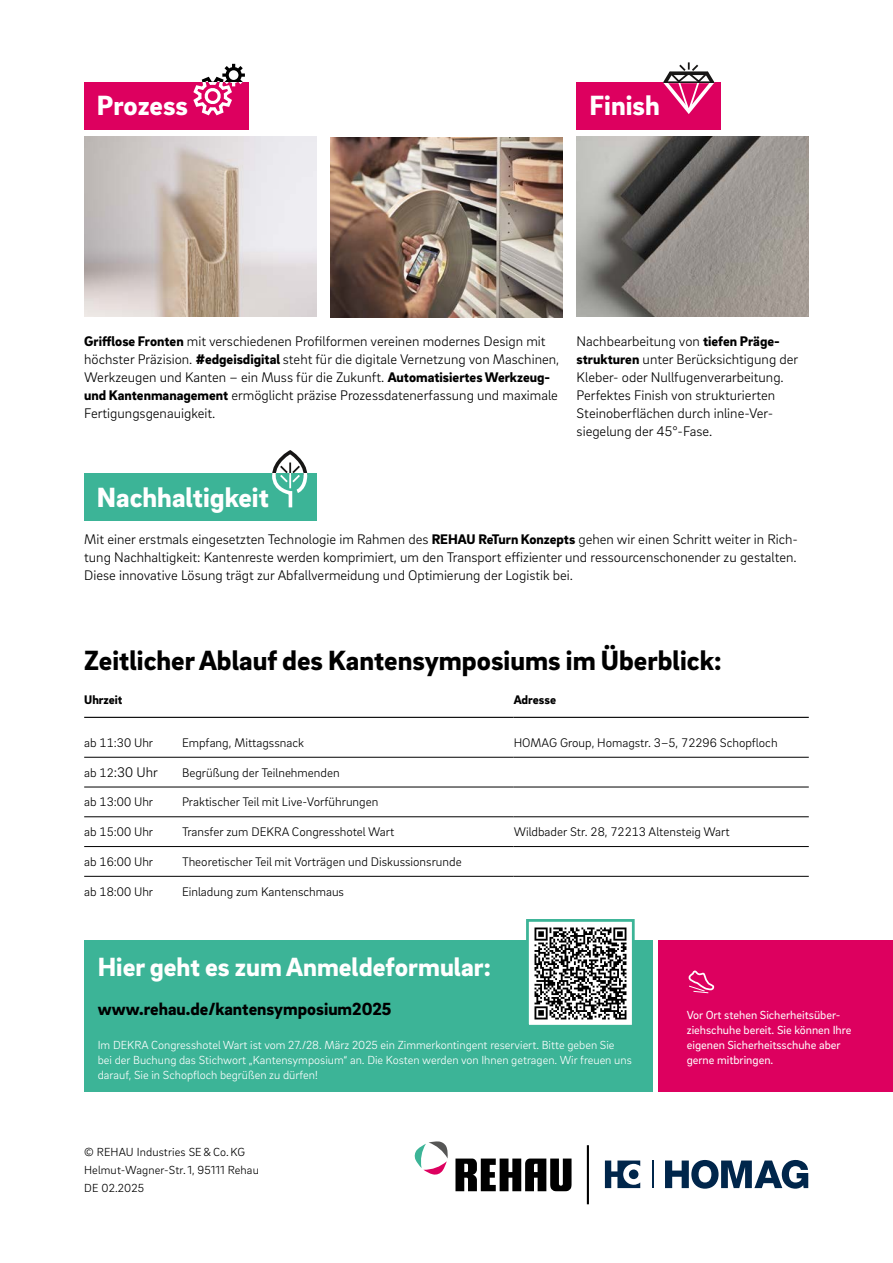
<style>
.page{position:relative;width:893px;height:1263px;background:#fff}
.page>*{position:absolute;margin:0;border:0;box-sizing:border-box;transform-origin:0 0}
._07__Subhead_-_16_5pt_-_space_after{font:900 28.5px "Brix Sans";color:#000}
._03__Headline_-_19pt_-_left{font:900 28.5px "Brix Sans";color:#fff}
._03__Headline_-_19pt_-_left-2{font:900 27px "Brix Sans";color:#fff}
._14__Body_subline_-_9_5pt{font:900 18px "Brix Sans";color:#000}
._16__Body_text_-_9_5pt{font:300 14.25px/18px "Brix Sans";color:#000}
._70__8_5pt_-_table_content{font:300 14.25px "Brix Sans";color:#000}
._70__8_5pt_-_table_content-2{font:300 12.75px "Brix Sans";color:#000}
._70__8_5pt_-_table_headline{font:900 12.75px "Brix Sans";color:#000}
._30__Caption_-_8pt{font:300 12px/15px "Brix Sans";color:#fff}
._42__Info_box_-_headline_-_8pt_-_white{font:12px/15px "Brix Sans";color:#fff}
._33__Contact_info_-_8pt{font:300 12px/18px "Brix Sans";letter-spacing:.01em;color:#000}
.s1{font-weight:900}
.s2{font-size:12.75px}
</style>
<div class="page">
<div style="left:84px;top:940px;width:568px;height:152px;background:#3cb497"></div>
<svg style="left:414px;top:1141px;width:34px;height:34px"></svg>
<svg style="left:455px;top:1158px;width:117px;height:33px"></svg>
<hr style="left:587px;top:1145px;width:2px;height:59px;background:#000">
<svg style="left:665px;top:1160px;width:143px;height:29px"></svg>
<svg style="left:605px;top:1160px;width:35px;height:28px"></svg>
<hr style="left:652px;top:1160px;width:2px;height:28px;background:#00264b">
<img style="left:84px;top:137px;width:232px;height:180px">
<div style="left:84px;top:82px;width:164px;height:48px;background:#dd005f"></div>
<img style="left:330px;top:137px;width:233px;height:180px">
<img style="left:577px;top:137px;width:232px;height:180px">
<div style="left:577px;top:82px;width:144px;height:48px;background:#dd005f"></div>
<hr style="left:84px;top:757px;width:98px;height:1px;background:#000">
<hr style="left:182px;top:757px;width:332px;height:1px;background:#000">
<hr style="left:514px;top:757px;width:295px;height:1px;background:#000">
<hr style="left:84px;top:787px;width:98px;height:1px;background:#000">
<hr style="left:182px;top:787px;width:332px;height:1px;background:#000">
<hr style="left:514px;top:787px;width:295px;height:1px;background:#000">
<hr style="left:84px;top:816px;width:98px;height:1px;background:#000">
<hr style="left:182px;top:816px;width:332px;height:1px;background:#000">
<hr style="left:514px;top:816px;width:295px;height:1px;background:#000">
<hr style="left:84px;top:846px;width:98px;height:1px;background:#000">
<hr style="left:182px;top:846px;width:332px;height:1px;background:#000">
<hr style="left:514px;top:846px;width:295px;height:1px;background:#000">
<hr style="left:84px;top:876px;width:98px;height:1px;background:#000">
<hr style="left:182px;top:876px;width:332px;height:1px;background:#000">
<hr style="left:514px;top:876px;width:295px;height:1px;background:#000">
<hr style="left:84px;top:717px;width:98px;height:1px;background:#000">
<hr style="left:182px;top:717px;width:332px;height:1px;background:#000">
<hr style="left:514px;top:717px;width:295px;height:1px;background:#000">
<img style="left:530px;top:927px;width:101px;height:96px">
<div style="left:526px;top:919px;width:109px;height:108px;border:3px solid #3cb497"></div>
<div style="left:84px;top:474px;width:232px;height:47px;background:#3cb497"></div>
<svg style="left:270px;top:452px;width:39px;height:55px"></svg>
<svg style="left:193px;top:64px;width:52px;height:51px"></svg>
<svg style="left:663px;top:62px;width:52px;height:52px"></svg>
<div style="left:659px;top:940px;width:234px;height:152px;background:#dd005f"></div>
<svg style="left:688px;top:970px;width:27px;height:24px"></svg>
<p class="_03__Headline_-_19pt_-_left" style="left:97px;top:87px;width:93px">Prozess</p>
<p class="_03__Headline_-_19pt_-_left" style="left:589px;top:87px;width:72px">Finish</p>
<p class="_16__Body_text_-_9_5pt" style="left:84px;top:331px;width:476px"><span class="s1">Grifflose Fronten</span> mit verschiedenen Profilformen vereinen modernes Design mit höchster Präzision. <span class="s1">#edgeisdigital</span> steht für die digitale Vernetzung von Maschinen, Werkzeugen und Kanten – ein Muss für die Zukunft. <span class="s1">Automatisiertes Werkzeug&shy;und Kantenmanagement</span> ermöglicht präzise Prozessdatenerfassung und maximale Fertigungsgenauigkeit.</p>
<p class="_16__Body_text_-_9_5pt" style="left:577px;top:331px;width:223px">Nachbearbeitung von <span class="s1">tiefen Präge&shy;strukturen</span> unter Berücksichtigung der Kleber- oder Nullfugenverarbeitung.<br>Perfektes Finish von strukturierten Steinoberflächen durch inline-Ver&shy;siegelung der 45°-Fase.</p>
<p class="_03__Headline_-_19pt_-_left" style="left:97px;top:478px;width:173px">Nachhaltigkeit</p>
<p class="_16__Body_text_-_9_5pt" style="left:84px;top:529px;width:715px;text-align:justify">Mit einer erstmals eingesetzten Technologie im Rahmen des <span class="s1">REHAU ReTurn Konzepts</span> gehen wir einen Schritt weiter in Rich&shy;tung Nachhaltigkeit: Kantenreste werden komprimiert, um den Transport effizienter und ressourcenschonender zu gestalten.<br>Diese innovative Lösung trägt zur Abfallvermeidung und Optimierung der Logistik bei.</p>
<p class="_07__Subhead_-_16_5pt_-_space_after" style="left:84px;top:641px;width:639px">Zeitlicher Ablauf des Kantensymposiums im Überblick:</p>
<p class="_70__8_5pt_-_table_headline" style="left:84px;top:691px;width:40px">Uhrzeit</p>
<p class="_70__8_5pt_-_table_headline" style="left:514px;top:691px;width:44px">Adresse</p>
<p class="_70__8_5pt_-_table_content-2" style="left:84px;top:734px;width:71px">ab 11:30 Uhr</p>
<p class="_70__8_5pt_-_table_content-2" style="left:182px;top:734px;width:124px">Empfang, Mittagssnack</p>
<p class="_70__8_5pt_-_table_content-2" style="left:514px;top:734px;width:265px">HOMAG Group, Homagstr. 3–5, 72296 Schopfloch</p>
<p class="_70__8_5pt_-_table_content" style="left:84px;top:763px;width:75px"><span class="s2">ab 12</span>:30 Uhr</p>
<p class="_70__8_5pt_-_table_content-2" style="left:182px;top:764px;width:159px">Begrüßung der Teilnehmenden</p>
<p class="_70__8_5pt_-_table_content-2" style="left:84px;top:794px;width:71px">ab 13:00 Uhr</p>
<p class="_70__8_5pt_-_table_content-2" style="left:182px;top:794px;width:198px">Praktischer Teil mit Live-Vorführungen</p>
<p class="_70__8_5pt_-_table_content-2" style="left:84px;top:824px;width:71px">ab 15:00 Uhr</p>
<p class="_70__8_5pt_-_table_content-2" style="left:182px;top:824px;width:214px">Transfer zum DEKRA Congresshotel Wart</p>
<p class="_70__8_5pt_-_table_content-2" style="left:514px;top:824px;width:217px">Wildbader Str. 28, 72213 Altensteig Wart</p>
<p class="_70__8_5pt_-_table_content-2" style="left:84px;top:853px;width:71px">ab 16:00 Uhr</p>
<p class="_70__8_5pt_-_table_content-2" style="left:182px;top:853px;width:281px">Theoretischer Teil mit Vorträgen und Diskussionsrunde</p>
<p class="_70__8_5pt_-_table_content-2" style="left:84px;top:883px;width:71px">ab 18:00 Uhr</p>
<p class="_70__8_5pt_-_table_content-2" style="left:182px;top:883px;width:164px">Einladung zum Kantenschmaus</p>
<p class="_03__Headline_-_19pt_-_left-2" style="left:98px;top:949px;width:395px">Hier geht es zum Anmeldeformular:</p>
<p class="_14__Body_subline_-_9_5pt" style="left:98px;top:997px;width:295px">www.rehau.de/kantensymposium2025</p>
<p class="_30__Caption_-_8pt" style="left:98px;top:1036px;width:535px">Im DEKRA Congresshotel Wart ist vom 27./28. März 2025 ein Zimmerkontingent reserviert. Bitte geben Sie bei der Buchung das Stichwort „Kantensymposium“ an. Die Kosten werden von Ihnen getragen. Wir freuen uns darauf, Sie in Schopfloch begrüßen zu dürfen!</p>
<p class="_33__Contact_info_-_8pt" style="left:84px;top:1142px;width:176px">© REHAU Industries SE&amp;Co.KG<br>Helmut-Wagner-Str.1, 95111 Rehau<br>DE 02.2025</p>
<p class="_42__Info_box_-_headline_-_8pt_-_white" style="left:687px;top:1006px;width:166px">Vor Ort stehen Sicherheitsüber&shy;ziehschuhe bereit. Sie können Ihre eigenen Sicherheitsschuhe aber gerne mitbringen.</p>
</div>
